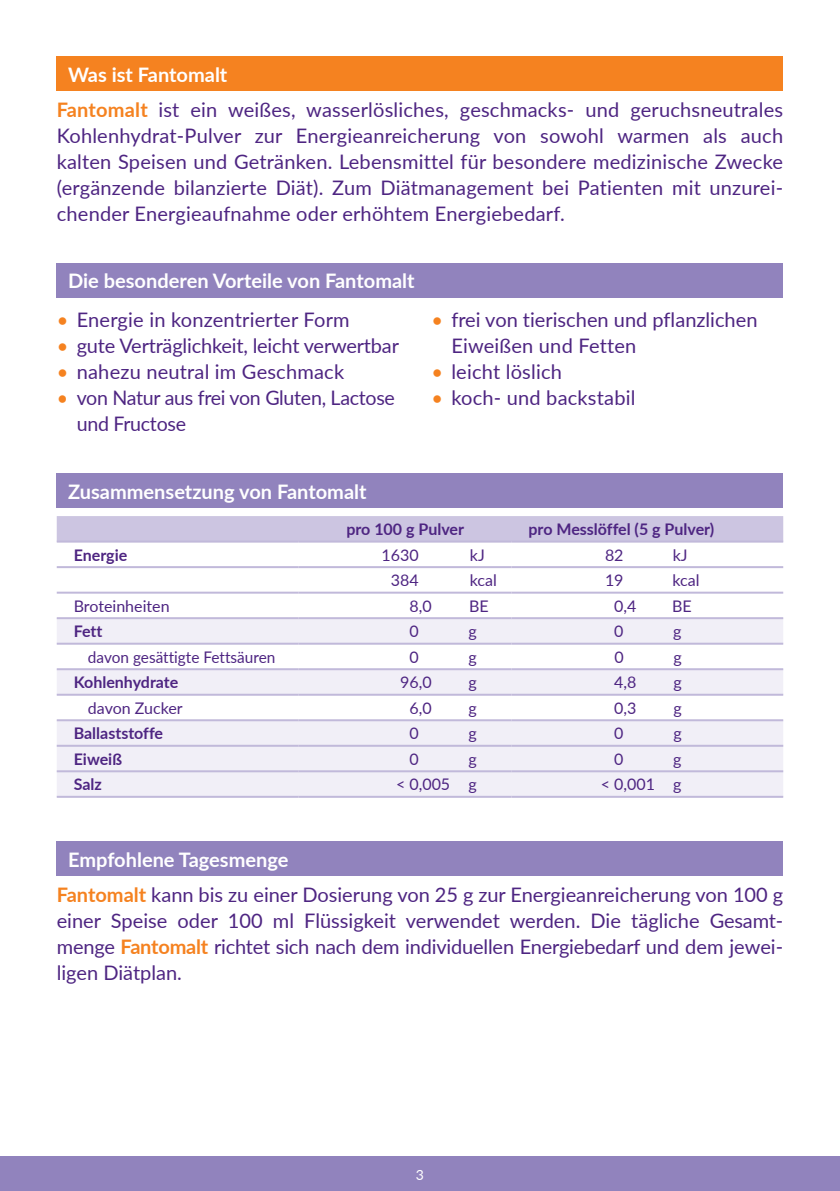
<style>
.page{position:relative;width:840px;height:1191px;background:#fff}
.page>*{position:absolute;margin:0;border:0;box-sizing:border-box;transform-origin:0 0}
.t1{font:20px/26px "Lato";color:#4e2582}
.t2{font:700 20px "Lato";color:#fff}
.t3{font:16px "Lato";color:#4e2582}
.t4{font:700 16px "Lato";color:#4e2582}
.t5{font:16px "Lato";color:#4e2582;scale:.96 1}
.t6{font:14px "Lato";color:#fff}
.s1{font-weight:700;color:#fff}
.s2{font-weight:700;color:#f58220}
.s3{color:#f58220}
</style>
<div class="page">
<div style="left:0;top:1157px;width:839px;height:34px;background:#9183bd"></div>
<div style="left:57px;top:57px;width:725px;height:34px;background:#f58220"></div>
<div style="left:57px;top:263px;width:725px;height:34px;background:#9183bd"></div>
<div style="left:57px;top:841px;width:725px;height:34px;background:#9183bd"></div>
<div style="left:57px;top:473px;width:725px;height:34px;background:#9183bd"></div>
<div style="left:57px;top:516px;width:725px;height:24px;background:#ccc5e1"></div>
<svg style="left:57px;top:619px;width:725px;height:177px;fill:#f1eff7"></svg>
<svg style="left:298px;top:644px;width:484px;height:24px"></svg>
<hr style="left:57px;top:540px;width:241px;height:2px;background:#c1b9da">
<hr style="left:298px;top:540px;width:213px;height:2px;background:#c1b9da">
<hr style="left:511px;top:540px;width:271px;height:2px;background:#c1b9da">
<hr style="left:57px;top:566px;width:241px;height:2px;background:#c1b9da">
<hr style="left:298px;top:566px;width:213px;height:2px;background:#c1b9da">
<hr style="left:511px;top:566px;width:271px;height:2px;background:#c1b9da">
<hr style="left:57px;top:591px;width:241px;height:2px;background:#c1b9da">
<hr style="left:298px;top:591px;width:213px;height:2px;background:#c1b9da">
<hr style="left:511px;top:591px;width:271px;height:2px;background:#c1b9da">
<hr style="left:57px;top:617px;width:241px;height:2px;background:#c1b9da">
<hr style="left:298px;top:617px;width:213px;height:2px;background:#c1b9da">
<hr style="left:511px;top:617px;width:271px;height:2px;background:#c1b9da">
<hr style="left:57px;top:642px;width:241px;height:2px;background:#c1b9da">
<hr style="left:298px;top:642px;width:213px;height:2px;background:#c1b9da">
<hr style="left:511px;top:642px;width:271px;height:2px;background:#c1b9da">
<hr style="left:57px;top:668px;width:241px;height:2px;background:#c1b9da">
<hr style="left:298px;top:668px;width:213px;height:2px;background:#c1b9da">
<hr style="left:511px;top:668px;width:271px;height:2px;background:#c1b9da">
<hr style="left:57px;top:693px;width:241px;height:2px;background:#c1b9da">
<hr style="left:298px;top:693px;width:213px;height:2px;background:#c1b9da">
<hr style="left:511px;top:693px;width:271px;height:2px;background:#c1b9da">
<hr style="left:57px;top:719px;width:241px;height:2px;background:#c1b9da">
<hr style="left:298px;top:719px;width:213px;height:2px;background:#c1b9da">
<hr style="left:511px;top:719px;width:271px;height:2px;background:#c1b9da">
<hr style="left:57px;top:745px;width:241px;height:2px;background:#c1b9da">
<hr style="left:298px;top:745px;width:213px;height:2px;background:#c1b9da">
<hr style="left:511px;top:745px;width:271px;height:2px;background:#c1b9da">
<hr style="left:57px;top:770px;width:241px;height:2px;background:#c1b9da">
<hr style="left:298px;top:770px;width:213px;height:2px;background:#c1b9da">
<hr style="left:511px;top:770px;width:271px;height:2px;background:#c1b9da">
<hr style="left:57px;top:796px;width:241px;height:2px;background:#c1b9da">
<hr style="left:298px;top:796px;width:213px;height:2px;background:#c1b9da">
<hr style="left:511px;top:796px;width:271px;height:2px;background:#c1b9da">
<p class="t1" style="left:57px;top:56px;width:727px;line-height:35px;text-indent:11px"><span class="s1">Was ist Fantomalt<br></span><span class="s2">Fantomalt</span> ist ein weißes, wasserlösliches, geschmacks- und geruchsneutrales</p>
<p class="t1" style="left:57px;top:122px;width:727px;text-align:justify">Kohlenhydrat-Pulver zur Energieanreicherung von sowohl warmen als auch kalten Speisen und Getränken. Lebensmittel für besondere medizinische Zwecke (ergänzende bilanzierte Diät). Zum Diätmanagement bei Patienten mit unzurei&shy;chender Energieaufnahme oder erhöhtem Energiebedarf.</p>
<p class="t2" style="left:68px;top:266px;width:348px">Die besonderen Vorteile von Fantomalt</p>
<p class="t1" style="left:57px;top:305px;width:294px"><span class="s3">•</span> Energie in konzentrierter Form</p>
<p class="t1" style="left:57px;top:331px;width:343px"><span class="s3">•</span> gute Verträglichkeit, leicht verwertbar</p>
<p class="t1" style="left:57px;top:357px;width:289px"><span class="s3">•</span> nahezu neutral im Geschmack</p>
<p class="t1" style="left:77px;top:383px;width:319px;text-indent:-20px"><span class="s3">•</span> von Natur aus frei von Gluten, Lactose und Fructose</p>
<p class="t1" style="left:451px;top:305px;width:307px;text-indent:-20px"><span class="s3">•</span> frei von tierischen und pflanzlichen<br>Eiweißen und Fetten</p>
<p class="t1" style="left:431px;top:357px;width:132px"><span class="s3">•</span> leicht löslich</p>
<p class="t1" style="left:431px;top:383px;width:205px"><span class="s3">•</span> koch- und backstabil</p>
<p class="t2" style="left:68px;top:476px;width:300px">Zusammensetzung von Fantomalt</p>
<p class="t4" style="left:346px;top:517px;width:119px">pro 100 g Pulver</p>
<p class="t4" style="left:528px;top:517px;width:187px">pro Messlöffel (5 g Pulver)</p>
<p class="t4" style="left:74px;top:543px;width:55px">Energie</p>
<p class="t3" style="left:381px;top:543px;width:39px">1630</p>
<p class="t3" style="left:469px;top:543px;width:16px">kJ</p>
<p class="t3" style="left:604px;top:543px;width:20px">82</p>
<p class="t3" style="left:672px;top:543px;width:16px">kJ</p>
<p class="t3" style="left:390px;top:569px;width:29px">384</p>
<p class="t3" style="left:469px;top:569px;width:29px">kcal</p>
<p class="t3" style="left:604px;top:569px;width:20px">19</p>
<p class="t3" style="left:672px;top:569px;width:29px">kcal</p>
<p class="t3" style="left:74px;top:594px;width:97px">Broteinheiten</p>
<p class="t3" style="left:409px;top:594px;width:24px">8,0</p>
<p class="t3" style="left:469px;top:594px;width:21px">BE</p>
<p class="t3" style="left:614px;top:594px;width:24px">0,4</p>
<p class="t3" style="left:671px;top:594px;width:21px">BE</p>
<p class="t4" style="left:74px;top:620px;width:30px">Fett</p>
<p class="t3" style="left:409px;top:620px;width:11px">0</p>
<p class="t3" style="left:468px;top:620px;width:10px">g</p>
<p class="t3" style="left:614px;top:620px;width:11px">0</p>
<p class="t3" style="left:673px;top:620px;width:10px">g</p>
<p class="t5" style="left:88px;top:645px;width:197px">davon gesättigte Fettsäuren</p>
<p class="t3" style="left:409px;top:645px;width:11px">0</p>
<p class="t3" style="left:468px;top:645px;width:10px">g</p>
<p class="t3" style="left:614px;top:645px;width:11px">0</p>
<p class="t3" style="left:673px;top:645px;width:10px">g</p>
<p class="t4" style="left:74px;top:671px;width:106px">Kohlenhydrate</p>
<p class="t3" style="left:400px;top:671px;width:33px">96,0</p>
<p class="t3" style="left:468px;top:671px;width:10px">g</p>
<p class="t3" style="left:614px;top:671px;width:24px">4,8</p>
<p class="t3" style="left:673px;top:671px;width:10px">g</p>
<p class="t3" style="left:88px;top:696px;width:96px">davon Zucker</p>
<p class="t3" style="left:409px;top:696px;width:24px">6,0</p>
<p class="t3" style="left:468px;top:696px;width:10px">g</p>
<p class="t3" style="left:614px;top:696px;width:24px">0,3</p>
<p class="t3" style="left:673px;top:696px;width:10px">g</p>
<p class="t4" style="left:74px;top:722px;width:91px">Ballaststoffe</p>
<p class="t3" style="left:409px;top:722px;width:11px">0</p>
<p class="t3" style="left:468px;top:722px;width:10px">g</p>
<p class="t3" style="left:614px;top:722px;width:11px">0</p>
<p class="t3" style="left:673px;top:722px;width:10px">g</p>
<p class="t4" style="left:74px;top:747px;width:50px">Eiweiß</p>
<p class="t3" style="left:409px;top:747px;width:11px">0</p>
<p class="t3" style="left:468px;top:747px;width:10px">g</p>
<p class="t3" style="left:614px;top:747px;width:11px">0</p>
<p class="t3" style="left:673px;top:747px;width:10px">g</p>
<p class="t4" style="left:74px;top:773px;width:30px">Salz</p>
<p class="t3" style="left:396px;top:773px;width:82px">&lt; 0,005 g</p>
<p class="t3" style="left:600px;top:773px;width:82px">&lt; 0,001 g</p>
<p class="t1" style="left:57px;top:841px;width:727px;line-height:35px;text-indent:11px"><span class="s1">Empfohlene Tagesmenge<br></span><span class="s2">Fantomalt</span> kann bis zu einer Dosierung von 25 g zur Energieanreicherung von 100 g</p>
<p class="t1" style="left:57px;top:906px;width:727px;text-align:justify">einer Speise oder 100 ml Flüssigkeit verwendet werden. Die tägliche Gesamt&shy;menge <span class="s2">Fantomalt</span> richtet sich nach dem individuellen Energiebedarf und dem jewei&shy;ligen Diätplan.</p>
<p class="t6" style="left:415px;top:1164px;width:10px">3</p>
</div>
